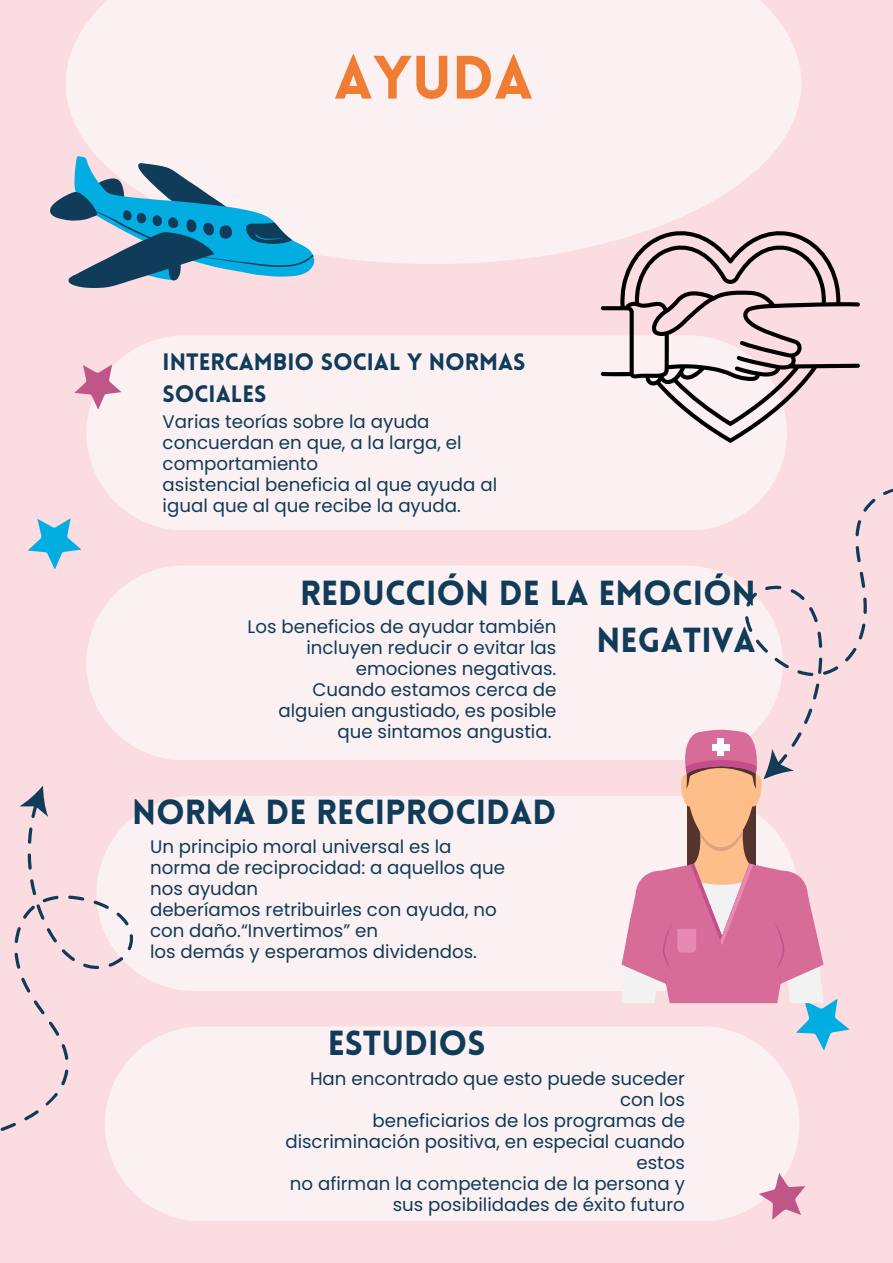
<style>
.page{position:relative;width:893px;height:1263px;background:#fbdce1}
.page>*{position:absolute;margin:0;border:0;box-sizing:border-box;transform-origin:0 0}
.t1{font:900 59.85px "Lovelo";color:#ef7e34}
.t2{font:900 34.05px/47.2px "Lovelo";color:#103b59;text-align:right}
.t3{font:900 23.25px/32.1px "Lovelo";color:#103b59}
.t4{font:18.23px/21px "Poppins";color:#103b59;text-align:right}
</style>
<div class="page">
<div style="left:86px;top:335px;width:701px;height:195px;background:#fcf1f2;border-radius:97px"></div>
<div style="left:96px;top:796px;width:702px;height:195px;background:#fcf1f2;border-radius:97px"></div>
<div style="left:86px;top:565px;width:697px;height:195px;background:#fcf1f2;border-radius:97px"></div>
<div style="left:105px;top:1026px;width:694px;height:195px;background:#fcf1f2;border-radius:97px"></div>
<div style="left:66px;top:0;width:735px;height:264px;background:#fcf1f2"></div>
<svg style="left:50px;top:156px;width:265px;height:132px"></svg>
<svg style="left:701px;top:454px;width:192px;height:275px"></svg>
<svg style="left:0;top:802px;width:194px;height:419px"></svg>
<svg style="left:19px;top:785px;width:42px;height:41px"></svg>
<svg style="left:28px;top:518px;width:54px;height:52px"></svg>
<svg style="left:74px;top:352px;width:55px;height:62px"></svg>
<svg style="left:756px;top:1169px;width:49px;height:51px"></svg>
<svg style="left:601px;top:228px;width:259px;height:215px"></svg>
<svg style="left:621px;top:729px;width:229px;height:322px"></svg>
<div style="left:718px;top:739px;width:6px;height:17px;background:#fff"></div>
<div style="left:712px;top:744px;width:17px;height:6px;background:#fff"></div>
<p class="t1" style="left:334px;top:54px;width:201px">AYUDA</p>
<p class="t3" style="left:163px;top:348px;width:364px">INTERCAMBIO SOCIAL Y NORMAS<br>SOCIALES</p>
<p class="t4" style="left:163px;top:411px;width:300px;text-align:left">Varias teorías sobre la ayuda concuerdan en que, a la larga, el comportamiento</p>
<p class="t4" style="left:163px;top:474px;width:336px;text-align:left">asistencial beneficia al que ayuda al igual que al que recibe la ayuda.</p>
<p class="t2" style="left:300px;top:573px;width:457px">REDUCCIÓN DE LA EMOCIÓN<br>NEGATIVA</p>
<p class="t4" style="left:248px;top:616px;width:310px">Los beneficios de ayudar también incluyen reducir o evitar las emociones negativas.</p>
<p class="t4" style="left:278px;top:679px;width:279px">Cuando estamos cerca de alguien angustiado, es posible que sintamos angustia.</p>
<p class="t2" style="left:132px;top:792px;width:426px">NORMA DE RECIPROCIDAD</p>
<p class="t4" style="left:150px;top:836px;width:356px;text-align:left">Un principio moral universal es la norma de reciprocidad: a aquellos que nos ayudan</p>
<p class="t4" style="left:150px;top:899px;width:348px;text-align:left">deberíamos retribuirles con ayuda, no con daño.“Invertimos” en</p>
<p class="t4" style="left:150px;top:941px;width:328px">los demás y esperamos dividendos.</p>
<p class="t2" style="left:328px;top:1022px;width:159px">ESTUDIOS</p>
<p class="t4" style="left:310px;top:1068px;width:376px">Han encontrado que esto puede suceder con los</p>
<p class="t4" style="left:285px;top:1110px;width:401px">beneficiarios de los programas de discriminación positiva, en especial cuando estos</p>
<p class="t4" style="left:290px;top:1173px;width:396px">no afirman la competencia de la persona y sus posibilidades de éxito futuro</p>
</div>
